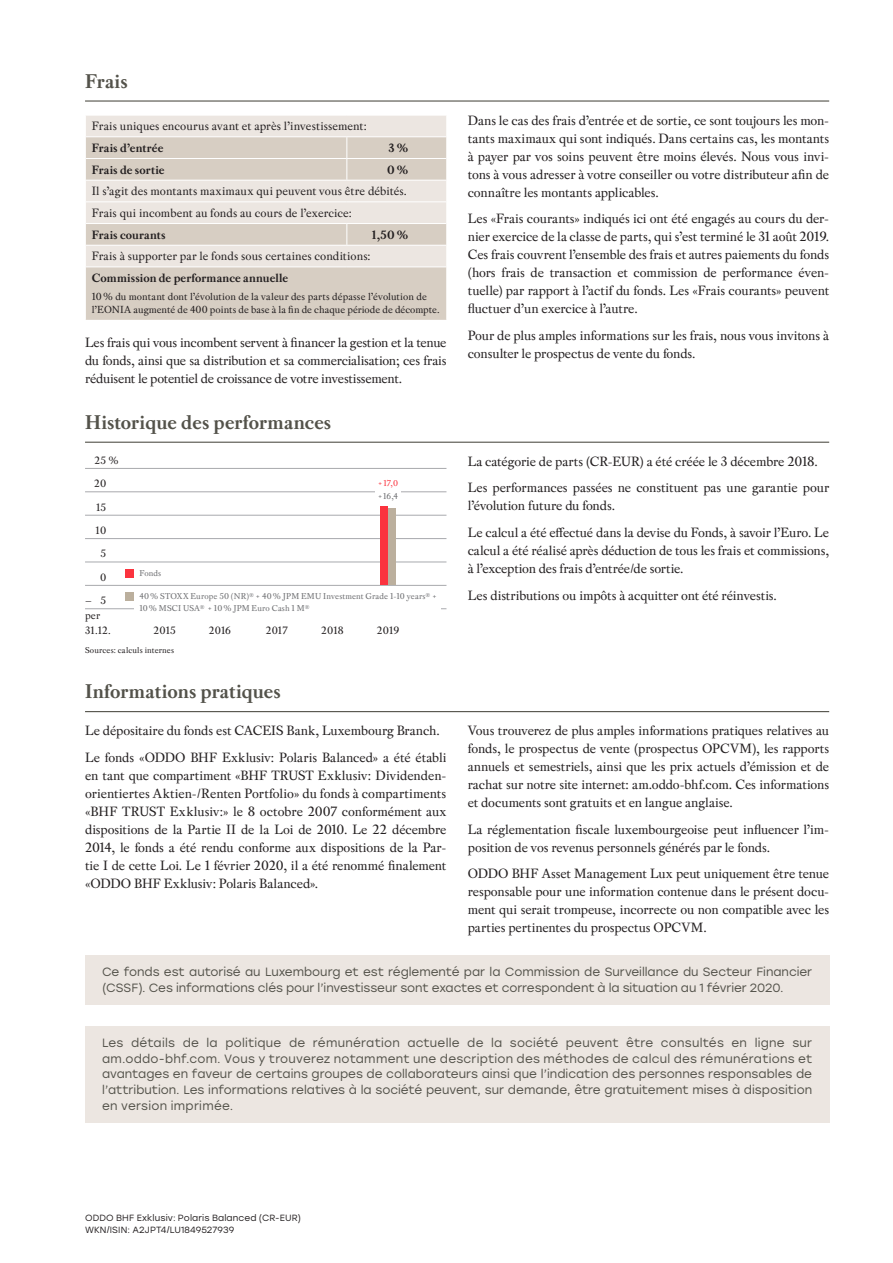
<style>
.page{position:relative;width:893px;height:1263px;background:#fff}
.page>*{position:absolute;margin:0;border:0;box-sizing:border-box;transform-origin:0 0}
.t1{font:700 21px "Pradell";color:#53524a}
.t2{font:14.25px/18px "Pradell";letter-spacing:-.01em;color:#231f20;text-align:justify}
.t3{font:12.75px/21.8px "Pradell";letter-spacing:.005em;color:#231f20}
.t4{font:700 12.75px "Pradell";letter-spacing:.005em;color:#231f20}
.t5{font:12px/15.8px "Stolzl";letter-spacing:-.005em;color:#53524a}
.t6{font:11.25px/14.9px "Pradell";letter-spacing:.015em;color:#231f20}
.t7{font:10.8px/13.5px "Pradell";letter-spacing:.005em;color:#231f20}
.t8{font:9px/12px "Pradell";letter-spacing:.015em;color:#6c6d70}
.t9{font:9px/12px "Stolzl";letter-spacing:.015em;color:#231f20}
.t10{font:9px "Pradell";letter-spacing:.015em;color:#231f20}
.t11{font:9px "Pradell";color:#fb333e}
</style>
<div class="page">
<div style="left:86px;top:116px;width:360px;height:20px;background:#ece6e1"></div>
<svg style="left:86px;top:137px;width:360px;height:183px;background:#ded6cd"></svg>
<svg style="left:446px;top:137px;width:1px;height:108px"></svg>
<hr style="left:86px;top:158px;width:261px;height:1px;background:#fff">
<hr style="left:347px;top:158px;width:99px;height:1px;background:#fff">
<svg style="left:346px;top:137px;width:1px;height:43px"></svg>
<hr style="left:86px;top:180px;width:261px;height:1px;background:#fff">
<hr style="left:347px;top:180px;width:99px;height:1px;background:#fff">
<hr style="left:86px;top:201px;width:261px;height:1px;background:#fff">
<hr style="left:347px;top:201px;width:99px;height:1px;background:#fff">
<hr style="left:86px;top:223px;width:261px;height:1px;background:#fff">
<hr style="left:347px;top:223px;width:99px;height:1px;background:#fff">
<svg style="left:346px;top:224px;width:1px;height:21px"></svg>
<hr style="left:86px;top:245px;width:261px;height:1px;background:#fff">
<hr style="left:347px;top:245px;width:99px;height:1px;background:#fff">
<hr style="left:86px;top:266px;width:261px;height:1px;background:#fff">
<hr style="left:347px;top:266px;width:99px;height:1px;background:#fff">
<hr style="left:85px;top:100px;width:744px;height:2px;background:#53524a">
<hr style="left:85px;top:711px;width:744px;height:1px;background:#53524a">
<div style="left:85px;top:955px;width:744px;height:49px;background:#ece6e1"></div>
<div style="left:85px;top:1026px;width:744px;height:96px;background:#ece6e1"></div>
<hr style="left:85px;top:442px;width:744px;height:1px;background:#53524a">
<hr style="left:85px;top:468px;width:361px;height:1px;background:#a8a9ad">
<hr style="left:85px;top:491px;width:361px;height:1px;background:#a8a9ad">
<hr style="left:85px;top:515px;width:361px;height:1px;background:#a8a9ad">
<hr style="left:85px;top:538px;width:361px;height:1px;background:#a8a9ad">
<hr style="left:85px;top:562px;width:361px;height:1px;background:#a8a9ad">
<hr style="left:85px;top:585px;width:361px;height:1px;background:#a8a9ad">
<hr style="left:85px;top:608px;width:361px;height:1px;background:#a8a9ad">
<div style="left:134px;top:599px;width:13px;height:12px;background:#fff"></div>
<div style="left:139px;top:593px;width:302px;height:18px;background:#fff"></div>
<div style="left:125px;top:569px;width:9px;height:9px;background:#fb333e"></div>
<div style="left:125px;top:593px;width:9px;height:8px;background:#bbaf9d"></div>
<div style="left:381px;top:506px;width:7px;height:79px;background:#fb333e"></div>
<div style="left:388px;top:508px;width:8px;height:77px;background:#bbaf9d"></div>
<div style="left:375px;top:476px;width:26px;height:17px;background:#fff"></div>
<h1 class="t1" style="left:85px;top:68px;width:44px">Frais</h1>
<p class="t3" style="left:92px;top:115px;width:277px">Frais uniques encourus avant et après l’investissement:</p>
<p class="t4" style="left:92px;top:140px;width:73px">Frais d’entrée</p>
<p class="t4" style="left:389px;top:140px;width:21px">3%</p>
<p class="t4" style="left:92px;top:162px;width:74px">Frais de sortie</p>
<p class="t4" style="left:387px;top:162px;width:23px">0%</p>
<p class="t3" style="left:92px;top:180px;width:317px">Il s’agit des montants maximaux qui peuvent vous être débités.<br>Frais qui incombent au fonds au cours de l’exercice:</p>
<p class="t4" style="left:92px;top:227px;width:75px">Frais courants</p>
<p class="t4" style="left:372px;top:227px;width:38px">1,50%</p>
<p class="t3" style="left:92px;top:245px;width:280px">Frais à supporter par le fonds sous certaines conditions:</p>
<p class="t4" style="left:92px;top:270px;width:198px">Commission de performance annuelle</p>
<p class="t7" style="left:92px;top:289px;width:349px">10% du montant dont l’évolution de la valeur des parts dépasse l’évolution de l’EONIA augmenté de 400 points de base à la fin de chaque période de décompte.</p>
<p class="t2" style="left:85px;top:333px;width:363px">Les frais qui vous incombent servent à financer la gestion et la tenue du fonds, ainsi que sa distribution et sa commercialisation; ces frais réduisent le potentiel de croissance de votre investissement.</p>
<h1 class="t1" style="left:85px;top:410px;width:248px">Historique des performances</h1>
<p class="t6" style="left:94px;top:453px;width:26px">25%</p>
<p class="t6" style="left:94px;top:476px;width:14px">20</p>
<p class="t6" style="left:96px;top:499px;width:12px">15</p>
<p class="t6" style="left:96px;top:523px;width:12px">10</p>
<p class="t6" style="left:101px;top:546px;width:7px">5</p>
<p class="t6" style="left:100px;top:569px;width:8px">0</p>
<p class="t6" style="left:85px;top:593px;width:27px">– 5 per<br>31.12.</p>
<p class="t10" style="left:85px;top:645px;width:90px">Sources: calculs internes</p>
<p class="t11" style="left:378px;top:478px;width:21px">+17,0</p>
<p class="t8" style="left:378px;top:490px;width:22px">+16,4</p>
<p class="t8" style="left:139px;top:567px;width:23px">Fonds</p>
<p class="t8" style="left:139px;top:590px;width:299px">40% STOXX Europe 50 (NR)<sup>®</sup> + 40% JPM EMU Investment Grade 1-10 years<sup>®</sup> +<br>10% MSCI USA<sup>®</sup> + 10% JPM Euro Cash 1 M<sup>®</sup></p>
<p class="t6" style="left:153px;top:623px;width:24px">2015</p>
<p class="t6" style="left:209px;top:623px;width:24px">2016</p>
<p class="t6" style="left:266px;top:623px;width:24px">2017</p>
<p class="t6" style="left:321px;top:623px;width:24px">2018</p>
<p class="t6" style="left:377px;top:623px;width:24px">2019</p>
<p class="t2" style="left:468px;top:111px;width:363px">Dans le cas des frais d’entrée et de sortie, ce sont toujours les mon&shy;tants maximaux qui sont indiqués. Dans certains cas, les montants à payer par vos soins peuvent être moins élevés. Nous vous invi&shy;tons à vous adresser à votre conseiller ou votre distributeur afin de connaître les montants applicables.</p>
<p class="t2" style="left:468px;top:209px;width:363px">Les «Frais courants» indiqués ici ont été engagés au cours du der&shy;nier exercice de la classe de parts, qui s’est terminé le 31 août 2019.<br>Ces frais couvrent l’ensemble des frais et autres paiements du fonds (hors frais de transaction et commission de performance éven&shy;tuelle) par rapport à l’actif du fonds. Les «Frais courants» peuvent fluctuer d’un exercice à l’autre.</p>
<p class="t2" style="left:468px;top:326px;width:363px">Pour de plus amples informations sur les frais, nous vous invitons à consulter le prospectus de vente du fonds.</p>
<p class="t2" style="left:468px;top:448px;width:363px;line-height:26.5px">La catégorie de parts (CR-EUR) a été créée le 3 décembre 2018.<br>Les performances passées ne constituent pas une garantie pour</p>
<p class="t2" style="left:468px;top:492px;width:363px;line-height:26.5px">l’évolution future du fonds.<br>Le calcul a été effectué dans la devise du Fonds, à savoir l’Euro. Le</p>
<p class="t2" style="left:468px;top:541px;width:363px">calcul a été réalisé après déduction de tous les frais et commissions, à l’exception des frais d’entrée/de sortie.</p>
<p class="t2" style="left:468px;top:586px;width:311px">Les distributions ou impôts à acquitter ont été réinvestis.</p>
<h1 class="t1" style="left:85px;top:679px;width:197px">Informations pratiques</h1>
<p class="t2" style="left:85px;top:717px;width:363px;line-height:26.5px">Le dépositaire du fonds est CACEIS Bank, Luxembourg Branch.<br>Le fonds «ODDO BHF Exklusiv: Polaris Balanced» a été établi</p>
<p class="t2" style="left:85px;top:766px;width:363px">en tant que compartiment «BHF TRUST Exklusiv: Dividenden&shy;orientiertes Aktien-/Renten Portfolio» du fonds à compartiments «BHF TRUST Exklusiv:» le 8 octobre 2007 conformément aux dispositions de la Partie II de la Loi de 2010. Le 22 décembre 2014, le fonds a été rendu conforme aux dispositions de la Par&shy;tie I de cette Loi. Le 1 février 2020, il a été renommé finalement «ODDO BHF Exklusiv: Polaris Balanced».</p>
<p class="t2" style="left:468px;top:721px;width:363px">Vous trouverez de plus amples informations pratiques relatives au fonds, le prospectus de vente (prospectus OPCVM), les rapports annuels et semestriels, ainsi que les prix actuels d’émission et de rachat sur notre site internet: am.oddo-bhf.com. Ces informations et documents sont gratuits et en langue anglaise.</p>
<p class="t2" style="left:468px;top:820px;width:363px">La réglementation fiscale luxembourgeoise peut influencer l’im&shy;position de vos revenus personnels générés par le fonds.</p>
<p class="t2" style="left:468px;top:864px;width:363px">ODDO BHF Asset Management Lux peut uniquement être tenue responsable pour une information contenue dans le présent docu&shy;ment qui serait trompeuse, incorrecte ou non compatible avec les parties pertinentes du prospectus OPCVM.</p>
<p class="t5" style="left:102px;top:963px;width:712px">Ce fonds est autorisé au Luxembourg et est réglementé par la Commission de Surveillance du Secteur Financier (CSSF). Ces informations clés pour l’investisseur sont exactes et correspondent à la situation au 1 février 2020.</p>
<p class="t5" style="left:102px;top:1034px;width:712px;text-align:justify">Les détails de la politique de rémunération actuelle de la société peuvent être consultés en ligne sur am.oddo-bhf.com. Vous y trouverez notamment une description des méthodes de calcul des rémunérations et avantages en faveur de certains groupes de collaborateurs ainsi que l’indication des personnes responsables de l’attribution. Les informations relatives à la société peuvent, sur demande, être gratuitement mises à disposition en version imprimée.</p>
<p class="t9" style="left:85px;top:1212px;width:218px">ODDO BHF Exklusiv: Polaris Balanced (CR-EUR)<br>WKN/ISIN: A2JPT4/LU1849527939</p>
</div>
